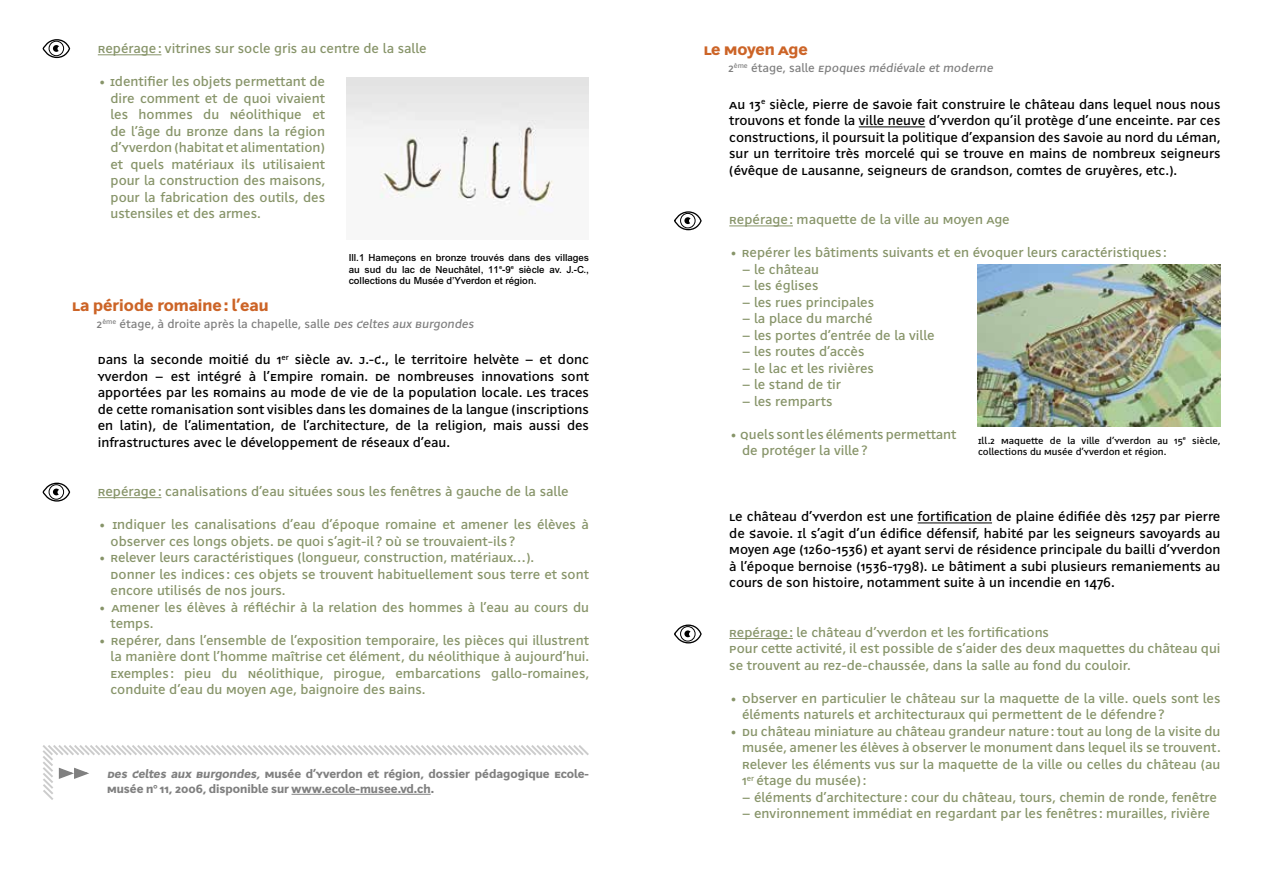
<style>
.page{position:relative;width:1263px;height:893px;background:#fff}
.page>*{position:absolute;margin:0;border:0;box-sizing:border-box;transform-origin:0 0}
.t1{font:800 16.5px "Amb Newut Classic";color:#cc6427}
.t2{font:500 13.5px/16.5px "Amb Newut Classic";color:#879469}
.t3{font:500 13.5px/16.5px "Amb Newut Classic";color:#000;text-align:justify}
.t4{font:800 12px/14.4px "Amb Newut Classic";color:#808080}
.t5{font:500 12px "Amb Newut Classic";color:#808080}
.t6{font:500 9.75px/11.7px "Arial";color:#000;text-align:justify}
.t7{font:500 9.75px/11.7px "Amb Newut Classic";color:#000}
</style>
<div class="page">
<hr style="left:859px;top:127px;width:66px;height:1px;background:#000">
<hr style="left:729px;top:226px;width:64px;height:1px;background:#879469">
<hr style="left:918px;top:523px;width:74px;height:1px;background:#000">
<hr style="left:729px;top:638px;width:64px;height:1px;background:#879469">
<hr style="left:98px;top:55px;width:63px;height:1px;background:#879469">
<hr style="left:98px;top:497px;width:63px;height:1px;background:#879469">
<svg style="left:674px;top:211px;width:28px;height:20px"></svg>
<svg style="left:42px;top:39px;width:29px;height:20px"></svg>
<img style="left:346px;top:77px;width:243px;height:139px">
<svg style="left:42px;top:482px;width:29px;height:20px"></svg>
<svg style="left:42px;top:745px;width:547px;height:55px"></svg>
<img style="left:978px;top:264px;width:242px;height:163px">
<svg style="left:674px;top:624px;width:28px;height:20px"></svg>
<p class="t2" style="left:98px;top:41px;width:330px">Repérage: vitrines sur socle gris au centre de la salle</p>
<p class="t2" style="left:111px;top:74px;width:216px;text-align:justify;text-indent:-13px">• Identifier les objets permettant de dire comment et de quoi vivaient les hommes du Néolithique et de l’âge du Bronze dans la région d’Yverdon (habitat et alimentation) et quels matériaux ils utilisaient pour la construction des maisons, pour la fabrication des outils, des ustensiles et des armes.</p>
<p class="t6" style="left:349px;top:251px;width:242px">Ill.1 Hameçons en bronze trouvés dans des villages au sud du lac de Neuchâtel, 11<sup>e</sup>-9<sup>e</sup> siècle av. J.-C., collections du Musée d’Yverdon et région.</p>
<p class="t1" style="left:72px;top:298px;width:198px">La période romaine: l’eau</p>
<p class="t5" style="left:97px;top:318px;width:381px">2<sup>ème</sup> étage, à droite après la chapelle, salle Des Celtes aux Burgondes</p>
<p class="t3" style="left:98px;top:352px;width:493px">Dans la seconde moitié du 1<sup>er</sup> siècle av. J.-C., le territoire helvète – et donc Yverdon – est intégré à l’Empire romain. De nombreuses innovations sont apportées par les Romains au mode de vie de la population locale. Les traces de cette romanisation sont visibles dans les domaines de la langue (inscriptions en latin), de l’alimentation, de l’architecture, de la religion, mais aussi des infrastructures avec le développement de réseaux d’eau.</p>
<p class="t2" style="left:98px;top:484px;width:472px">Repérage: canalisations d’eau situées sous les fenêtres à gauche de la salle</p>
<p class="t2" style="left:111px;top:517px;width:480px;text-indent:-13px">• Indiquer les canalisations d’eau d’époque romaine et amener les élèves à observer ces longs objets. De quoi s’agit-il ? Où se trouvaient-ils ?</p>
<p class="t2" style="left:111px;top:550px;width:480px;text-indent:-13px">• Relever leurs caractéristiques (longueur, construction, matériaux…).<br>Donner les indices : ces objets se trouvent habituellement sous terre et sont encore utilisés de nos jours.</p>
<p class="t2" style="left:111px;top:599px;width:480px;text-indent:-13px">• Amener les élèves à réfléchir à la relation des hommes à l’eau au cours du temps.</p>
<p class="t2" style="left:111px;top:632px;width:480px;text-align:justify;text-indent:-13px">• Repérer, dans l’ensemble de l’exposition temporaire, les pièces qui illustrent la manière dont l’homme maîtrise cet élément, du Néolithique à aujourd’hui.<br>Exemples : pieu du Néolithique, pirogue, embarcations gallo-romaines, conduite d’eau du Moyen Age, baignoire des Bains.</p>
<p class="t4" style="left:107px;top:768px;width:483px">Des Celtes aux Burgondes, Musée d’Yverdon et région, dossier pédagogique Ecole-<br>Musée n° 11, 2006, disponible sur www.ecole-musee.vd.ch.</p>
<p class="t1" style="left:704px;top:42px;width:106px">Le Moyen Age</p>
<p class="t5" style="left:728px;top:63px;width:268px">2<sup>ème</sup> étage, salle Epoques médiévale et moderne</p>
<p class="t3" style="left:729px;top:97px;width:493px">Au 13<sup>e</sup> siècle, Pierre de Savoie fait construire le château dans lequel nous nous trouvons et fonde la ville neuve d’Yverdon qu’il protège d’une enceinte. Par ces constructions, il poursuit la politique d’expansion des Savoie au nord du Léman, sur un territoire très morcelé qui se trouve en mains de nombreux seigneurs (évêque de Lausanne, seigneurs de Grandson, comtes de Gruyères, etc.).</p>
<p class="t2" style="left:729px;top:212px;width:282px">Repérage: maquette de la ville au Moyen Age</p>
<p class="t2" style="left:729px;top:245px;width:439px">• Repérer les bâtiments suivants et en évoquer leurs caractéristiques :</p>
<p class="t2" style="left:742px;top:262px;width:78px">– le château</p>
<p class="t2" style="left:742px;top:278px;width:78px">– les églises</p>
<p class="t2" style="left:742px;top:295px;width:134px">– les rues principales</p>
<p class="t2" style="left:742px;top:311px;width:132px">– la place du marché</p>
<p class="t2" style="left:742px;top:328px;width:194px">– les portes d’entrée de la ville</p>
<p class="t2" style="left:742px;top:344px;width:124px">– les routes d’accès</p>
<p class="t2" style="left:742px;top:361px;width:133px">– le lac et les rivières</p>
<p class="t2" style="left:742px;top:377px;width:100px">– le stand de tir</p>
<p class="t2" style="left:742px;top:394px;width:92px">– les remparts</p>
<p class="t2" style="left:742px;top:427px;width:216px;text-indent:-13px">• Quels sont les éléments permettant de protéger la ville?</p>
<p class="t7" style="left:978px;top:435px;width:244px">Ill.2 Maquette de la ville d’Yverdon au 15<sup>e</sup> siècle, collections du Musée d’Yverdon et région.</p>
<p class="t3" style="left:729px;top:509px;width:493px">Le château d’Yverdon est une fortification de plaine édifiée dès 1257 par Pierre de Savoie. Il s’agit d’un édifice défensif, habité par les seigneurs savoyards au Moyen Age (1260-1536) et ayant servi de résidence principale du bailli d’Yverdon à l’époque bernoise (1536-1798). Le bâtiment a subi plusieurs remaniements au cours de son histoire, notamment suite à un incendie en 1476.</p>
<p class="t2" style="left:729px;top:625px;width:493px">Repérage: le château d’Yverdon et les fortifications<br>Pour cette activité, il est possible de s’aider des deux maquettes du château qui se trouvent au rez-de-chaussée, dans la salle au fond du couloir.</p>
<p class="t2" style="left:742px;top:691px;width:480px;text-indent:-13px">• Observer en particulier le château sur la maquette de la ville. Quels sont les éléments naturels et architecturaux qui permettent de le défendre?</p>
<p class="t2" style="left:742px;top:724px;width:480px;text-align:justify;text-indent:-13px">• Du château miniature au château grandeur nature: tout au long de la visite du musée, amener les élèves à observer le monument dans lequel ils se trouvent.<br>Relever les éléments vus sur la maquette de la ville ou celles du château (au 1<sup>er</sup> étage du musée):</p>
<p class="t2" style="left:742px;top:790px;width:476px">– éléments d’architecture: cour du château, tours, chemin de ronde, fenêtre</p>
<p class="t2" style="left:742px;top:806px;width:469px">– environnement immédiat en regardant par les fenêtres : murailles, rivière</p>
</div>
